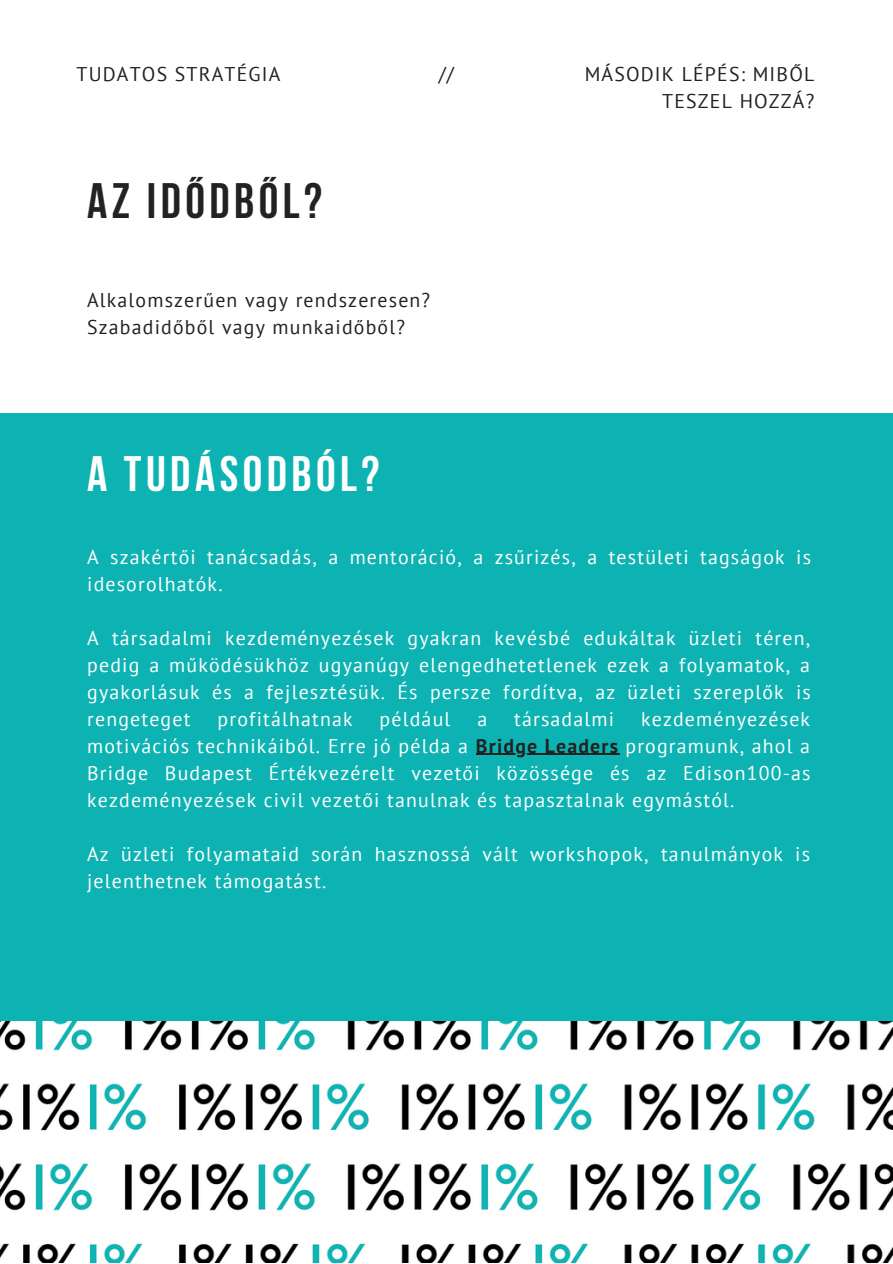
<style>
.page{position:relative;width:893px;height:1264px;background:#fff}
.page>*{position:absolute;margin:0;border:0;box-sizing:border-box;transform-origin:0 0}
.t1{font:700 49.65px "Bebas Neue";letter-spacing:.09em;color:#fff}
.t2{font:700 49.65px "Bebas Neue";letter-spacing:.09em;color:#222}
.t3{font:19.8px/27px "PT Sans";letter-spacing:.06em;color:#fff}
.t4{font:19.8px/27px "PT Sans";letter-spacing:.06em;color:#222;text-align:right}
.s1{font-weight:700;color:#222}
</style>
<div class="page">
<div style="left:0;top:413px;width:892px;height:608px;background:#0cb3b2"></div>
<img style="left:0;top:1021px;width:892px;height:241px">
<hr style="left:476px;top:753px;width:143px;height:2px;background:#222">
<p class="t4" style="left:76px;top:60px;width:205px">TUDATOS STRATÉGIA</p>
<p class="t4" style="left:438px;top:60px;width:17px">//</p>
<h1 class="t2" style="left:87px;top:181px;width:236px">AZ IDŐDBŐL?</h1>
<p class="t4" style="left:87px;top:286px;width:344px;text-align:left">Alkalomszerűen vagy rendszeresen?<br>Szabadidőből vagy munkaidőből?</p>
<h1 class="t1" style="left:87px;top:454px;width:294px">A TUDÁSODBÓL?</h1>
<p class="t4" style="left:584px;top:60px;width:231px">MÁSODIK LÉPÉS: MIBŐL<br>TESZEL HOZZÁ?</p>
<p class="t3" style="left:87px;top:543px;width:725px">A szakértői tanácsadás, a mentoráció, a zsűrizés, a testületi tagságok is idesorolhatók.</p>
<p class="t3" style="left:87px;top:624px;width:725px;text-align:justify">A társadalmi kezdeményezések gyakran kevésbé edukáltak üzleti téren, pedig a működésükhöz ugyanúgy elengedhetetlenek ezek a folyamatok, a gyakorlásuk és a fejlesztésük. És persze fordítva, az üzleti szereplők is rengeteget</p>
<p class="t3" style="left:87px;top:704px;width:724px;text-align:justify;text-indent:554px">kezdeményezések motivációs technikáiból. Erre jó példa a <span class="s1">Bridge Leaders</span> programunk, ahol a Bridge Budapest Értékvezérelt vezetői közössége és az Edison100-as kezdeményezések civil vezetői tanulnak és tapasztalnak egymástól.</p>
<p class="t3" style="left:87px;top:839px;width:724px">Az üzleti folyamataid során hasznossá vált workshopok, tanulmányok is jelenthetnek támogatást.</p>
<p class="t3" style="left:217px;top:704px;width:137px">profitálhatnak</p>
<p class="t3" style="left:379px;top:704px;width:72px">például</p>
<p class="t3" style="left:477px;top:704px;width:11px">a</p>
<p class="t3" style="left:514px;top:704px;width:101px">társadalmi</p>
</div>
